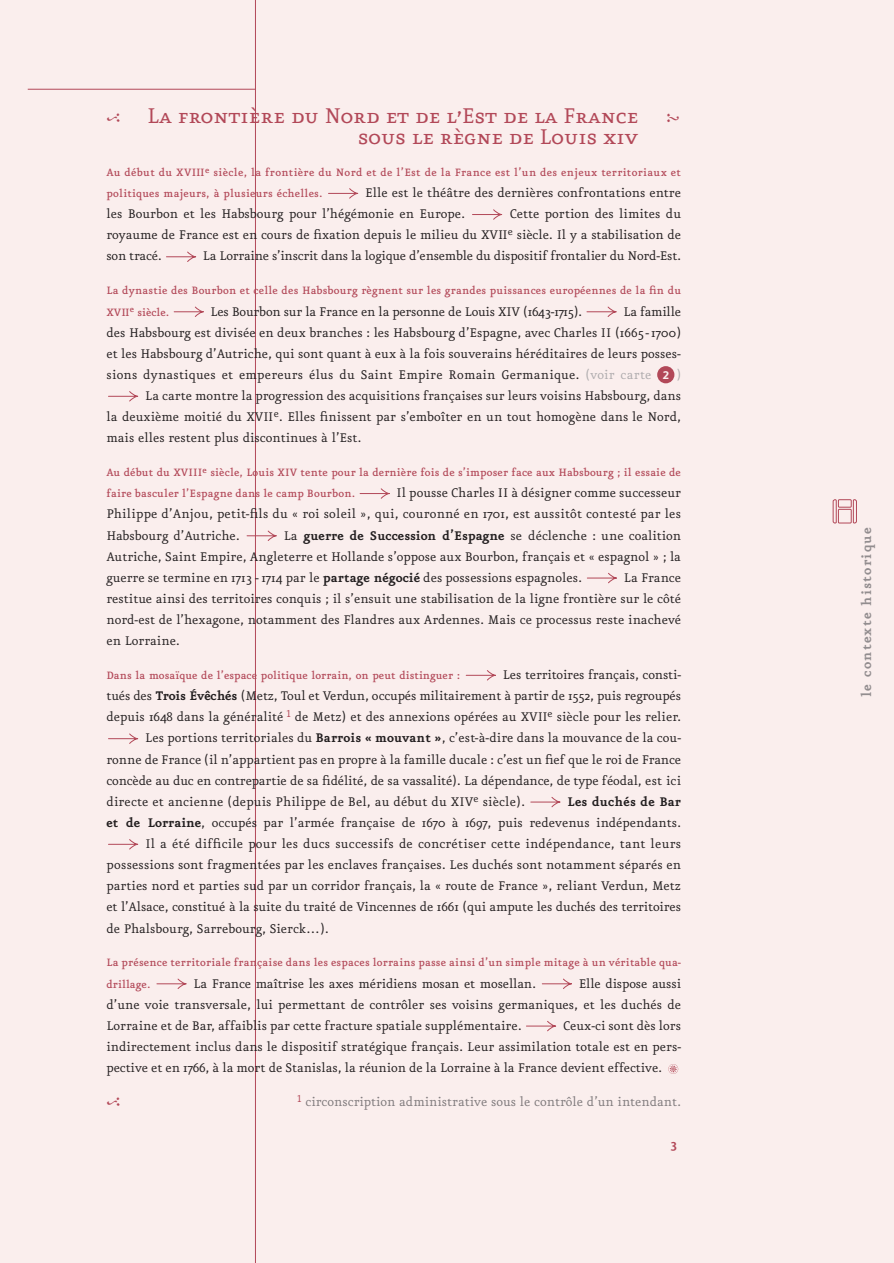
<style>
.page{position:relative;width:894px;height:1263px;background:#fff}
.page>*{position:absolute;margin:0;border:0;box-sizing:border-box;transform-origin:0 0}
.t1{font:25.5px "Eureka Small Caps";letter-spacing:-.02em;color:#b24858}
.t2{font:700 15.75px "Eureka";letter-spacing:.075em;color:#928d8f}
.t3{font:15px/21.1px "Eureka";color:#231f20;text-align:justify}
.t4{font:15px "Eureka";color:#7f7a7c}
.t5{font:700 15px "Eureka";letter-spacing:.01em;color:#231f20}
.t6{font:700 15px "Eureka";color:#b24858}
.t7{font:15px "Eureka";color:#aeabad}
.t8{font:13.5px "Eureka Sans Bold Caps";color:#fbefee}
.t9{font:500 12.75px/21.1px "Eureka";letter-spacing:.015em;color:#b24858}
.s1{color:#aeabad}
.s2{font-weight:700}
</style>
<div class="page">
<div style="left:0;top:0;width:893px;height:1263px;background:#faeeed"></div>
<svg style="left:107px;top:1097px;width:13px;height:9px"></svg>
<svg style="left:107px;top:114px;width:13px;height:8px"></svg>
<svg style="left:667px;top:114px;width:11px;height:8px"></svg>
<h1 class="t1" style="left:147px;top:100px;width:492px">La frontière du Nord et de l’Est de la France</h1>
<h1 class="t1" style="left:357px;top:121px;width:282px">sous le règne de Louis xiv</h1>
<p class="t9" style="left:106px;top:163px;width:576px">Au début du XVIII<sup>e</sup> siècle, la frontière du Nord et de l’Est de la France est l’un des enjeux territoriaux et politiques majeurs, à plusieurs échelles.</p>
<p class="t3" style="left:106px;top:184px;width:576px;text-indent:258px">Elle est le théâtre des dernières confrontations entre les Bourbon et les Habsbourg pour l’hégémonie en Europe.</p>
<p class="t3" style="left:106px;top:205px;width:576px;text-indent:403px">Cette portion des limites du royaume de France est en cours de fixation depuis le milieu du XVII<sup>e</sup> siècle. Il y a stabilisation de son tracé.</p>
<p class="t3" style="left:203px;top:248px;width:479px">La Lorraine s’inscrit dans la logique d’ensemble du dispositif frontalier du Nord-Est.</p>
<p class="t9" style="left:106px;top:282px;width:576px">La dynastie des Bourbon et celle des Habsbourg règnent sur les grandes puissances européennes de la fin du<br>XVII<sup>e</sup> siècle.</p>
<p class="t3" style="left:210px;top:302px;width:373px">Les Bourbon sur la France en la personne de Louis XIV (1643-1715).</p>
<p class="t3" style="left:106px;top:302px;width:576px;text-indent:516px">La famille des Habsbourg est divisée en deux branches : les Habsbourg d’Espagne, avec Charles II (1665 -1700) et les Habsbourg d’Autriche, qui sont quant à eux à la fois souverains héréditaires de leurs posses&shy;sions dynastiques et empereurs élus du Saint Empire Romain Germanique. <span class="s1">(voir carte</span></p>
<p class="t7" style="left:676px;top:370px;width:6px">)</p>
<p class="t3" style="left:106px;top:387px;width:576px;text-indent:39px">La carte montre la progression des acquisitions françaises sur leurs voisins Habsbourg, dans la deuxième moitié du XVII<sup>e</sup>. Elles finissent par s’emboîter en un tout homogène dans le Nord, mais elles restent plus discontinues à l’Est.</p>
<p class="t9" style="left:106px;top:463px;width:575px">Au début du XVIII<sup>e</sup> siècle, Louis XIV tente pour la dernière fois de s’imposer face aux Habsbourg ; il essaie de faire basculer l’Espagne dans le camp Bourbon.</p>
<p class="t8" style="left:662px;top:366px;width:8px">2</p>
<p class="t3" style="left:106px;top:484px;width:576px;text-indent:290px">Il pousse Charles II à désigner comme successeur Philippe d’Anjou, petit-fils du « roi soleil », qui, couronné en 1701, est aussitôt contesté par les Habsbourg d’Autriche.</p>
<p class="t3" style="left:106px;top:526px;width:576px;text-indent:177px">La <span class="s2">guerre de Succession d’Espagne</span> se déclenche : une coalition Autriche, Saint Empire, Angleterre et Hollande s’oppose aux Bourbon, français et « espagnol » ; la guerre se termine en 1713 - 1714 par le <span class="s2">partage négocié</span> des possessions espagnoles.</p>
<p class="t3" style="left:106px;top:569px;width:576px;text-indent:517px">La France restitue ainsi des territoires conquis ; il s’ensuit une stabilisation de la ligne frontière sur le côté nord-est de l’hexagone, notamment des Flandres aux Ardennes. Mais ce processus reste inachevé en Lorraine.</p>
<p class="t9" style="left:106px;top:666px;width:355px">Dans la mosaïque de l’espace politique lorrain, on peut distinguer :</p>
<p class="t3" style="left:502px;top:666px;width:180px">Les territoires français, consti-</p>
<p class="t3" style="left:106px;top:687px;width:576px">tués des <span class="s2">Trois Évêchés</span> (Metz, Toul et Verdun, occupés militairement à partir de 1552, puis regroupés</p>
<p class="t3" style="left:106px;top:708px;width:576px">depuis 1648 dans la généralité <sup>1</sup> de Metz) et des annexions opérées au XVII<sup>e</sup> siècle pour les relier.</p>
<p class="t3" style="left:145px;top:729px;width:537px">Les portions territoriales du <span class="s2">Barrois « mouvant »</span>, c’est-à-dire dans la mouvance de la cou-</p>
<p class="t3" style="left:106px;top:750px;width:576px">ronne de France (il n’appartient pas en propre à la famille ducale : c’est un fief que le roi de France</p>
<p class="t3" style="left:106px;top:772px;width:576px">concède au duc en contrepartie de sa fidélité, de sa vassalité). La dépendance, de type féodal, est ici</p>
<p class="t3" style="left:106px;top:793px;width:420px">directe et ancienne (depuis Philippe de Bel, au début du XIV<sup>e</sup> siècle).</p>
<p class="t5" style="left:567px;top:796px;width:115px">Les duchés de Bar</p>
<p class="t3" style="left:106px;top:814px;width:576px"><span class="s2">et de Lorraine</span>, occupés par l’armée française de 1670 à 1697, puis redevenus indépendants.</p>
<p class="t3" style="left:145px;top:835px;width:537px">Il a été difficile pour les ducs successifs de concrétiser cette indépendance, tant leurs</p>
<p class="t3" style="left:106px;top:856px;width:576px">possessions sont fragmentées par les enclaves françaises. Les duchés sont notamment séparés en</p>
<p class="t3" style="left:106px;top:877px;width:576px">parties nord et parties sud par un corridor français, la « route de France », reliant Verdun, Metz</p>
<p class="t3" style="left:106px;top:898px;width:576px">et l’Alsace, constitué à la suite du traité de Vincennes de 1661 (qui ampute les duchés des territoires</p>
<p class="t3" style="left:106px;top:919px;width:224px">de Phalsbourg, Sarrebourg, Sierck…).</p>
<p class="t9" style="left:106px;top:954px;width:576px">La présence territoriale française dans les espaces lorrains passe ainsi d’un simple mitage à un véritable qua&shy;drillage.</p>
<p class="t3" style="left:106px;top:974px;width:576px;text-indent:472px">Elle dispose aussi d’une voie transversale, lui permettant de contrôler ses voisins germaniques, et les duchés de Lorraine et de Bar, affaiblis par cette fracture spatiale supplémentaire.</p>
<p class="t3" style="left:193px;top:974px;width:344px">La France maîtrise les axes méridiens mosan et mosellan.</p>
<p class="t3" style="left:106px;top:1017px;width:576px;text-indent:456px">Ceux-ci sont dès lors indirectement inclus dans le dispositif stratégique français. Leur assimilation totale est en pers&shy;pective et en 1766, à la mort de Stanislas, la réunion de la Lorraine à la France devient effective.</p>
<p class="t4" style="left:296px;top:1097px;width:386px"><sup>1</sup> circonscription administrative sous le contrôle d’un intendant.</p>
<p class="t6" style="left:670px;top:1139px;width:8px">3</p>
<p class="t2" style="left:861px;top:697px;width:171px;rotate:-90deg">le contexte historique</p>
</div>
